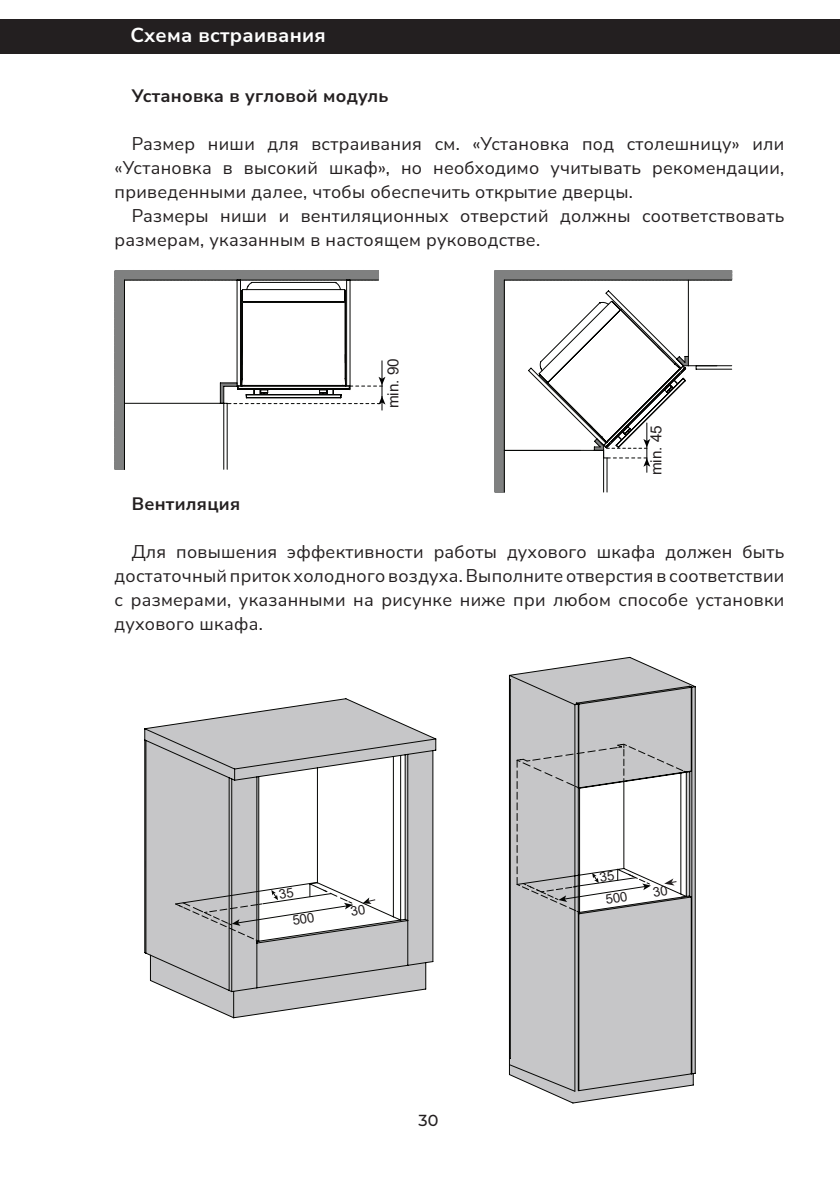
<style>
.page{position:relative;width:840px;height:1191px;background:#fff}
.page>*{position:absolute;margin:0;border:0;box-sizing:border-box;transform-origin:0 0}
.Заголовок_9_Bold{font:700 20px "Nunito Sans";letter-spacing:.015em;color:#fff}
.Заголовок_10_Bold_It{font:18px/24px "Nunito Sans";letter-spacing:.015em;color:#231f20;text-align:justify}
.Заголовок_10_Bold_It-2{font:700 18px "Nunito Sans";letter-spacing:.015em;color:#231f20}
.t1{font:500 16px "Montserrat";color:#231f20}
.t2{font:15.4px "Arial";color:#231f20}
</style>
<div class="page">
<div style="left:0;top:19px;width:839px;height:35px;background:#231f20"></div>
<svg style="left:114px;top:270px;width:265px;height:200px"></svg>
<hr style="left:124px;top:280px;width:254px;height:1px;background:#040503">
<hr style="left:124px;top:280px;width:1px;height:189px;background:#040503">
<hr style="left:227px;top:403px;width:1px;height:66px;background:#040503">
<hr style="left:223px;top:403px;width:1px;height:66px;background:#040503">
<hr style="left:124px;top:403px;width:103px;height:1px;background:#040503">
<svg style="left:494px;top:270px;width:238px;height:223px"></svg>
<hr style="left:606px;top:458px;width:1px;height:34px;background:#040503">
<hr style="left:603px;top:450px;width:1px;height:42px;background:#040503">
<hr style="left:503px;top:280px;width:1px;height:212px;background:#040503">
<svg style="left:503px;top:279px;width:229px;height:180px"></svg>
<svg style="left:220px;top:280px;width:165px;height:130px"></svg>
<hr style="left:646px;top:423px;width:1px;height:36px;background:#000001">
<svg style="left:537px;top:300px;width:151px;height:151px"></svg>
<svg style="left:607px;top:457px;width:43px;height:15px"></svg>
<svg style="left:145px;top:657px;width:549px;height:446px"></svg>
<p class="Заголовок_9_Bold" style="left:130px;top:21px;width:197px">Схема встраивания</p>
<p class="Заголовок_10_Bold_It-2" style="left:132px;top:83px;width:258px">Установка в угловой модуль</p>
<p class="Заголовок_10_Bold_It" style="left:115px;top:131px;width:670px;text-indent:17px">Размер ниши для встраивания см. «Установка под столешницу» или «Установка в высокий шкаф», но необходимо учитывать рекомендации, приведенными далее, чтобы обеспечить открытие дверцы.</p>
<p class="Заголовок_10_Bold_It" style="left:115px;top:203px;width:670px;text-indent:17px">Размеры ниши и вентиляционных отверстий должны соответствовать размерам, указанным в настоящем руководстве.</p>
<p class="t2" style="left:382px;top:408px;width:52px;rotate:-90deg">min. 90</p>
<p class="t2" style="left:645px;top:475px;width:52px;rotate:-90deg">min. 45</p>
<p class="Заголовок_10_Bold_It-2" style="left:132px;top:491px;width:110px">Вентиляция</p>
<p class="Заголовок_10_Bold_It" style="left:115px;top:539px;width:670px;text-indent:17px">Для повышения эффективности работы духового шкафа должен быть достаточный приток холодного воздуха. Выполните отверстия в соответствии с размерами, указанными на рисунке ниже при любом способе установки духового шкафа.</p>
<p class="t1" style="left:418px;top:1108px;width:21px">30</p>
</div>
